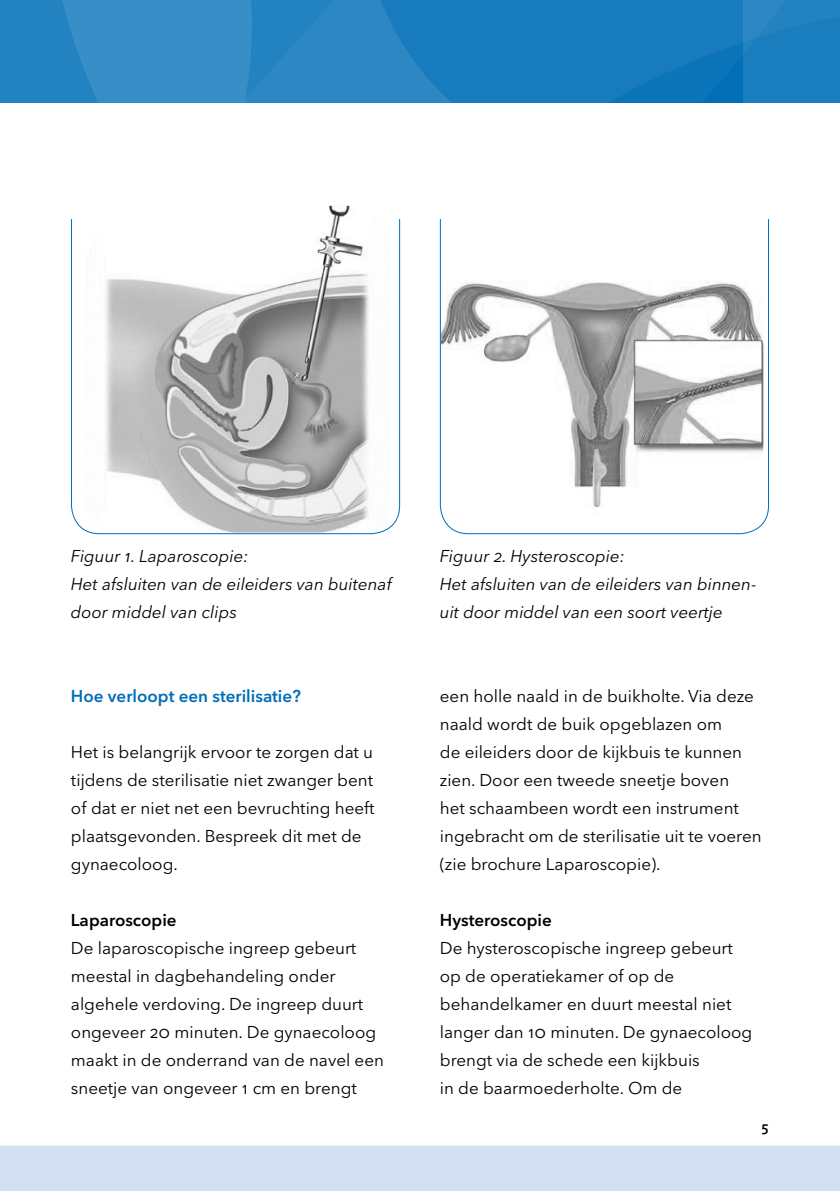
<style>
.page{position:relative;width:840px;height:1191px;background:#fff}
.page>*{position:absolute;margin:0;border:0;box-sizing:border-box;transform-origin:0 0}
.t1{font:17px/28px "Avenir Next LT Pro";color:#000}
.t2{font:italic 17px/28px "Avenir Next LT Pro";color:#000}
.t3{font:600 17px "Avenir Next LT Pro";color:#006db8}
.t4{font:600 17px "Avenir Next LT Pro";color:#000}
.t5{font:600 14px "Avenir Next LT Pro";color:#000}
</style>
<div class="page">
<svg style="left:0;top:0;width:839px;height:102px;background:#2281c0"></svg>
<div style="left:0;top:1145px;width:839px;height:46px;background:#d3dff3"></div>
<svg style="left:70px;top:205px;width:330px;height:329px"></svg>
<svg style="left:439px;top:219px;width:330px;height:315px"></svg>
<div style="left:386px;top:183px;width:402px;height:35px;background:#fff"></div>
<div style="left:41px;top:183px;width:47px;height:35px;background:#fff"></div>
<p class="t2" style="left:71px;top:542px;width:322px">Figuur 1. Laparoscopie:<br>Het afsluiten van de eileiders van buitenaf door middel van clips</p>
<p class="t2" style="left:439px;top:542px;width:318px">Figuur 2. Hysteroscopie:<br>Het afsluiten van de eileiders van binnen&shy;uit door middel van een soort veertje</p>
<p class="t3" style="left:71px;top:686px;width:231px">Hoe verloopt een sterilisatie?</p>
<p class="t1" style="left:71px;top:738px;width:305px">Het is belangrijk ervoor te zorgen dat u tijdens de sterilisatie niet zwanger bent of dat er niet net een bevruchting heeft plaatsgevonden. Bespreek dit met de gynaecoloog.</p>
<p class="t4" style="left:71px;top:910px;width:107px">Laparoscopie</p>
<p class="t1" style="left:71px;top:934px;width:314px">De laparoscopische ingreep gebeurt meestal in dagbehandeling onder algehele verdoving. De ingreep duurt ongeveer 20 minuten. De gynaecoloog maakt in de onderrand van de navel een sneetje van ongeveer 1 cm en brengt</p>
<p class="t1" style="left:439px;top:682px;width:323px">een holle naald in de buikholte. Via deze naald wordt de buik opgeblazen om<br>de eileiders door de kijkbuis te kunnen zien. Door een tweede sneetje boven<br>het schaambeen wordt een instrument ingebracht om de sterilisatie uit te voeren (zie brochure Laparoscopie).</p>
<p class="t4" style="left:439px;top:910px;width:113px">Hysteroscopie</p>
<p class="t1" style="left:439px;top:934px;width:314px">De hysteroscopische ingreep gebeurt op de operatiekamer of op de behandelkamer en duurt meestal niet langer dan 10 minuten. De gynaecoloog brengt via de schede een kijkbuis<br>in de baarmoederholte. Om de</p>
<p class="t5" style="left:760px;top:1118px;width:9px">5</p>
</div>
